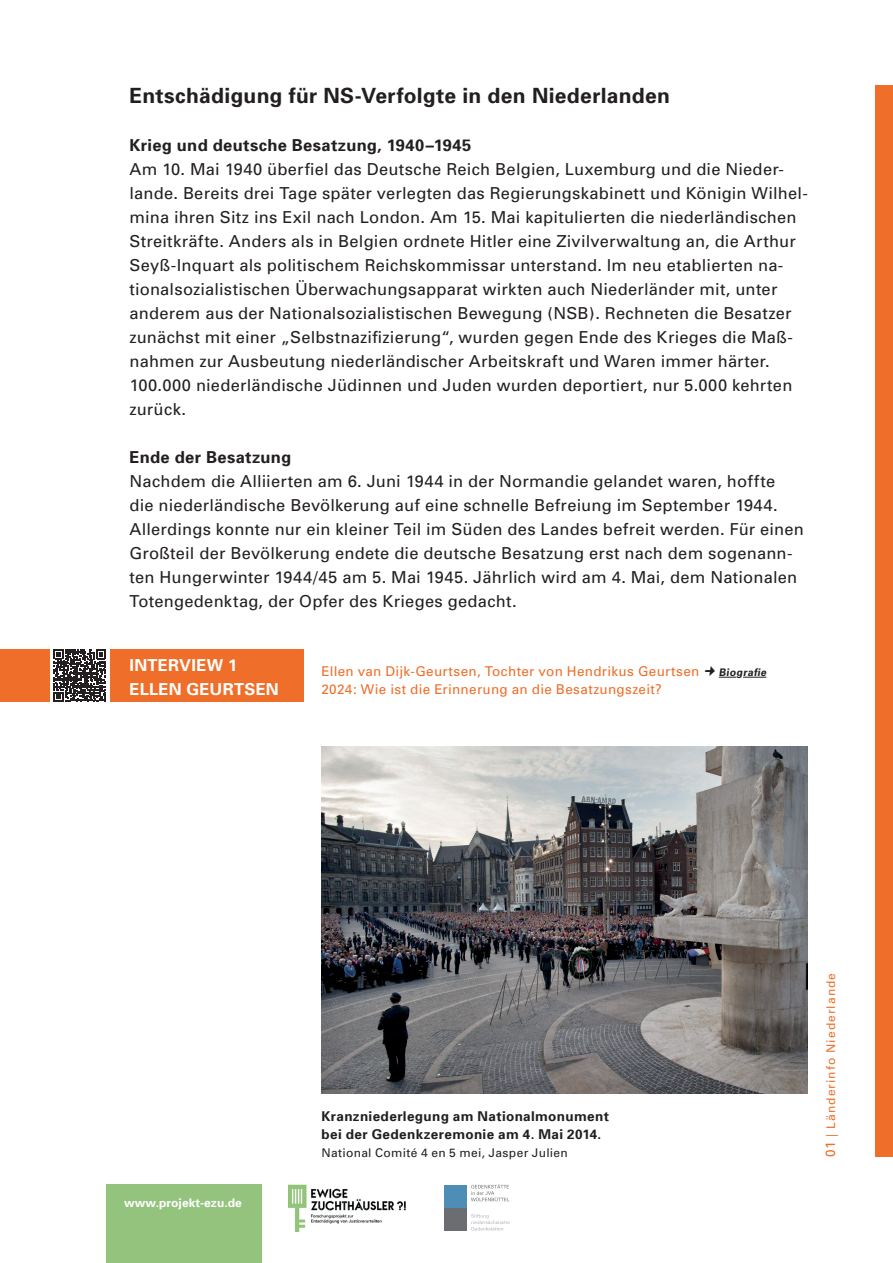
<style>
.page{position:relative;width:893px;height:1263px;background:#fff}
.page>*{position:absolute;margin:0;border:0;box-sizing:border-box;transform-origin:0 0}
.t1{font:700 21px "Univers";letter-spacing:.015em;color:#231f20}
.t2{font:16.5px/24px "Univers";letter-spacing:.015em;color:#231f20}
.t3{font:700 16.5px "Univers";letter-spacing:.025em;color:#231f20}
.t4{font:700 16.5px/24px "Univers";letter-spacing:.015em;color:#fff}
.t5{font:13.5px "Univers";letter-spacing:.02em;color:#ef6e29}
.t6{font:700 13.5px/18px "Univers";letter-spacing:.025em;color:#231f20}
.t7{font:12px "Univers";letter-spacing:.025em;color:#231f20}
.t8{font:12px "Univers";letter-spacing:.085em;color:#ef6e29}
.t9{font:700 12px "Univers";letter-spacing:.005em;color:#fff}
.t10{font:700 10.5px "Univers";color:#231f20}
.s1{font-size:13.5px}
</style>
<div class="page">
<svg style="left:54px;top:649px;width:52px;height:53px"></svg>
<div style="left:111px;top:649px;width:193px;height:53px;background:#ef6e29"></div>
<div style="left:0;top:649px;width:49px;height:53px;background:#ef6e29"></div>
<svg style="left:743px;top:677px;width:23px;height:1px"></svg>
<img style="left:321px;top:747px;width:487px;height:346px">
<div style="left:106px;top:1185px;width:156px;height:78px;background:#94c37e"></div>
<img style="left:288px;top:1184px;width:118px;height:48px">
<div style="left:876px;top:85px;width:17px;height:1072px;background:#ef6e29"></div>
<div style="left:444px;top:1185px;width:23px;height:23px;background:#4e8db5"></div>
<div style="left:444px;top:1208px;width:23px;height:22px;background:#6c6d70"></div>
<svg style="left:471px;top:1214px;width:39px;height:16px"></svg>
<svg style="left:471px;top:1184px;width:38px;height:17px"></svg>
<svg style="left:718px;top:676px;width:18px;height:2px"></svg>
<p class="t1" style="left:129px;top:83px;width:542px">Entschädigung für NS-Verfolgte in den Niederlanden</p>
<p class="t3" style="left:129px;top:135px;width:343px">Krieg und deutsche Besatzung, 1940–1945</p>
<p class="t2" style="left:129px;top:157px;width:680px">Am 10. Mai 1940 überfiel das Deutsche Reich Belgien, Luxemburg und die Nieder&shy;lande. Bereits drei Tage später verlegten das Regierungskabinett und Königin Wilhel&shy;mina ihren Sitz ins Exil nach London. Am 15. Mai kapitulierten die niederländischen Streitkräfte. Anders als in Belgien ordnete Hitler eine Zivilverwaltung an, die Arthur Seyß-Inquart als politischem Reichskommissar unterstand. Im neu etablierten na&shy;tionalsozialistischen Überwachungsapparat wirkten auch Niederländer mit, unter anderem aus der Nationalsozialistischen Bewegung (NSB). Rechneten die Besatzer zunächst mit einer „Selbstnazifizierung“, wurden gegen Ende des Krieges die Maß&shy;nahmen zur Ausbeutung niederländischer Arbeitskraft und Waren immer härter.<br>100.000 niederländische Jüdinnen und Juden wurden deportiert, nur 5.000 kehrten zurück.</p>
<p class="t3" style="left:129px;top:447px;width:163px">Ende der Besatzung</p>
<p class="t2" style="left:129px;top:469px;width:676px">Nachdem die Alliierten am 6. Juni 1944 in der Normandie gelandet waren, hoffte<br>die niederländische Bevölkerung auf eine schnelle Befreiung im September 1944.<br>Allerdings konnte nur ein kleiner Teil im Süden des Landes befreit werden. Für einen Großteil der Bevölkerung endete die deutsche Besatzung erst nach dem sogenann&shy;ten Hungerwinter 1944/45 am 5. Mai 1945. Jährlich wird am 4. Mai, dem Nationalen Totengedenktag, der Opfer des Krieges gedacht.</p>
<p class="t4" style="left:129px;top:653px;width:127px">Interview 1<br>Ellen Geurtsen</p>
<p class="t5" style="left:321px;top:663px;width:379px">Ellen van Dijk-Geurtsen, Tochter von Hendrikus Geurtsen</p>
<p class="t10" style="left:719px;top:666px;width:51px">Biografie</p>
<p class="t5" style="left:321px;top:681px;width:342px">2024: Wie ist die Erinnerung an die Besatzungszeit?</p>
<p class="t9" style="left:124px;top:1196px;width:119px">www.projekt-ezu.de</p>
<p class="t6" style="left:321px;top:1107px;width:289px">Kranzniederlegung am Nationalmonument bei der Gedenkzeremonie am 4. Mai 2014.</p>
<p class="t7" style="left:321px;top:1146px;width:248px">National Comité 4 en 5 mei, Jasper Julien</p>
<p class="t8" style="left:824px;top:1157px;width:185px;rotate:-90deg"><span class="s1">01</span> | Länderinfo Niederlande</p>
</div>
